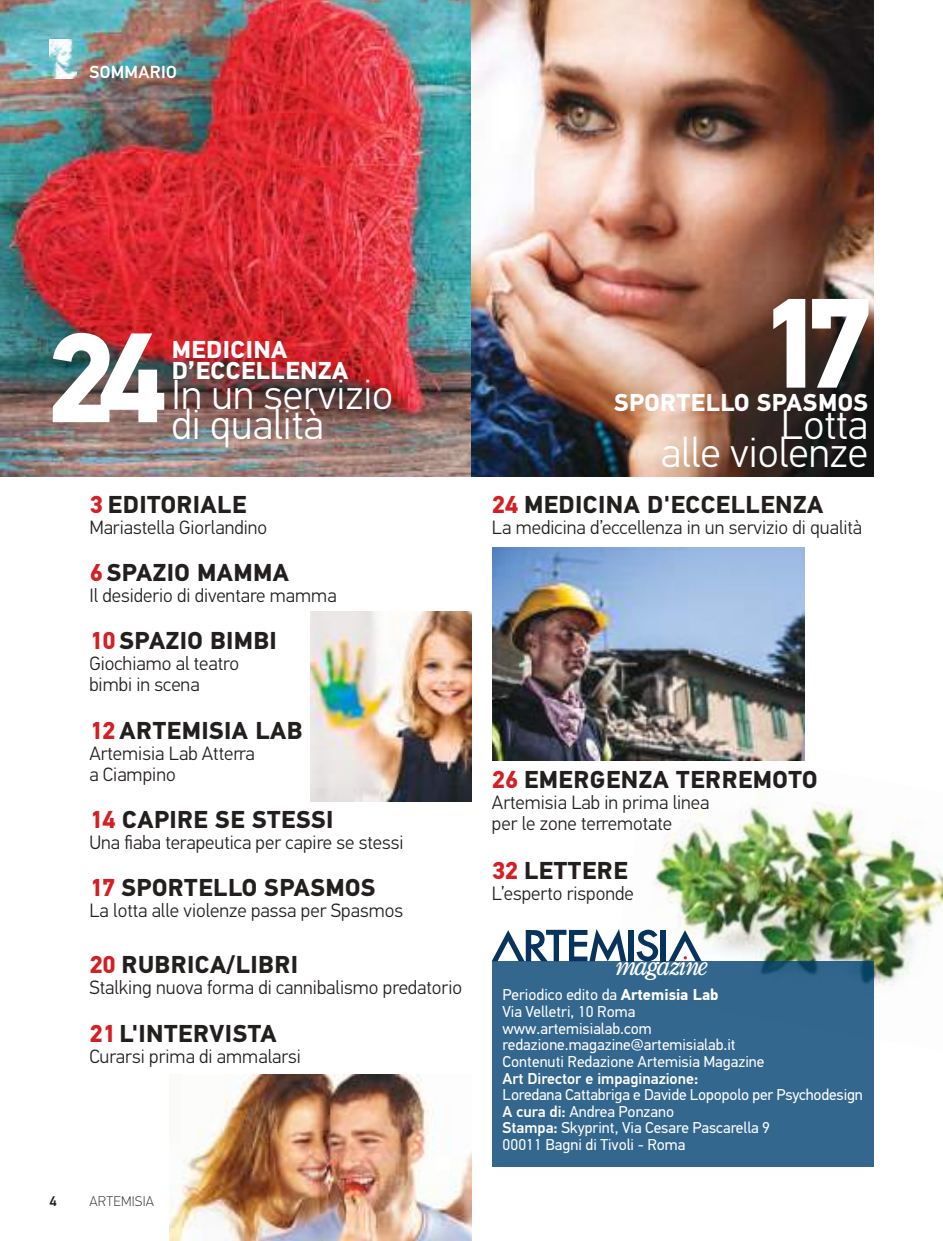
<style>
.page{position:relative;width:943px;height:1241px;background:#fff}
.page>*{position:absolute;margin:0;border:0;box-sizing:border-box;transform-origin:0 0}
.t1{font:700 127.4px "PF Din Text Pro";color:#fff}
.t2{font:300 42px/29.8px "PF Din Text Pro";color:#fff}
.t3{font:italic 25.9px "Century Old Style Std";letter-spacing:-.05em;color:#fff}
.t4{font:700 24.5px "PF Din Text Pro";letter-spacing:.02em;color:#241f1f}
.t5{font:700 24.5px/21px "PF Din Text Pro";letter-spacing:.02em;color:#fff}
.t6{font:300 19.25px/21px "PF Din Text Pro";color:#241f1f}
.t7{font:500 17.5px "PF Din Text Pro";letter-spacing:.02em;color:#fff}
.t8{font:15.75px/16.6px "PF Din Text Pro";color:#fff}
.t9{font:500 15.75px "PF Din Text Pro";color:#fff}
.t10{font:100 14px "PF Din Text Pro";letter-spacing:.02em;color:#241f1f}
.t11{font:500 14px "PF Din Text Pro";color:#241f1f}
.t12{font:italic 8.75px "Century Old Style Std";color:#d41f24}
.s1{color:#d41f24}
.s2{font-weight:700}
.s3{font-weight:500}
</style>
<div class="page">
<img style="left:170px;top:1074px;width:301px;height:166px">
<img style="left:608px;top:738px;width:335px;height:313px">
<img style="left:0;top:0;width:873px;height:476px">
<img style="left:50px;top:40px;width:27px;height:38px">
<div style="left:492px;top:961px;width:381px;height:205px;background:#33678e"></div>
<img style="left:310px;top:611px;width:161px;height:190px">
<div style="left:628px;top:929px;width:6px;height:32px;background:#08335c"></div>
<svg style="left:492px;top:928px;width:134px;height:33px"></svg>
<div style="left:660px;top:929px;width:6px;height:32px;background:#08335c"></div>
<svg style="left:668px;top:930px;width:33px;height:31px"></svg>
<svg style="left:636px;top:928px;width:23px;height:33px"></svg>
<img style="left:492px;top:547px;width:312px;height:213px">
<p class="t7" style="left:89px;top:66px;width:89px">SOMMARIO</p>
<h1 class="t1" style="left:46px;top:333px;width:122px">24</h1>
<p class="t5" style="left:172px;top:342px;width:178px">MEDICINA<br>D’ECCELLENZA</p>
<h2 class="t2" style="left:171px;top:384px;width:223px">In un servizio di qualità</h2>
<p class="t4" style="left:89px;top:495px;width:159px"><span class="s1">3</span> EDITORIALE</p>
<p class="t6" style="left:89px;top:518px;width:179px">Mariastella Giorlandino</p>
<p class="t4" style="left:89px;top:564px;width:201px"><span class="s1">6</span> SPAZIO MAMMA</p>
<p class="t6" style="left:89px;top:586px;width:249px">Il desiderio di diventare mamma</p>
<p class="t4" style="left:89px;top:632px;width:189px"><span class="s1">10</span> SPAZIO BIMBI</p>
<p class="t6" style="left:89px;top:655px;width:151px">Giochiamo al teatro bimbi in scena</p>
<p class="t4" style="left:89px;top:721px;width:215px"><span class="s1">12</span>ARTEMISIA LAB</p>
<p class="t6" style="left:89px;top:744px;width:167px">Artemisia Lab Atterra a Ciampino</p>
<p class="t4" style="left:89px;top:810px;width:245px"><span class="s1">14</span> CAPIRE SE STESSI</p>
<p class="t6" style="left:89px;top:833px;width:316px">Una fiaba terapeutica per capire se stessi</p>
<p class="t4" style="left:89px;top:879px;width:288px"><span class="s1">17</span> SPORTELLO SPASMOS</p>
<p class="t6" style="left:89px;top:901px;width:315px">La lotta alle violenze passa per Spasmos</p>
<p class="t4" style="left:89px;top:956px;width:210px"><span class="s1">20</span> RUBRICA/LIBRI</p>
<p class="t6" style="left:89px;top:978px;width:374px">Stalking nuova forma di cannibalismo predatorio</p>
<p class="t4" style="left:89px;top:1024px;width:189px"><span class="s1">21</span> L'INTERVISTA</p>
<p class="t6" style="left:89px;top:1047px;width:213px">Curarsi prima di ammalarsi</p>
<p class="t11" style="left:50px;top:1196px;width:9px">4</p>
<p class="t10" style="left:89px;top:1196px;width:66px">ARTEMISIA</p>
<h1 class="t1" style="left:754px;top:299px;width:122px">17</h1>
<h2 class="t2" style="left:781px;top:414px;width:89px">Lotta</h2>
<h2 class="t2" style="left:660px;top:442px;width:209px">alle violenze</h2>
<p class="t5" style="left:614px;top:394px;width:255px">SPORTELLO SPASMOS</p>
<p class="t4" style="left:492px;top:495px;width:333px"><span class="s1">24</span> MEDICINA D'ECCELLENZA</p>
<p class="t6" style="left:492px;top:518px;width:372px">La medicina d’eccellenza in un servizio di qualità</p>
<p class="t4" style="left:492px;top:770px;width:327px"><span class="s1">26</span> EMERGENZA TERREMOTO</p>
<p class="t6" style="left:492px;top:793px;width:219px">Artemisia Lab in prima linea per le zone terremotate</p>
<p class="t4" style="left:492px;top:861px;width:137px"><span class="s1">32</span> LETTERE</p>
<p class="t6" style="left:492px;top:884px;width:143px">L’esperto risponde</p>
<h3 class="t3" style="left:615px;top:951px;width:94px">magazine</h3>
<p class="t12" style="left:682px;top:952px;width:7px">•</p>
<p class="t8" style="left:502px;top:987px;width:263px">Periodico edito da <span class="s2">Artemisia Lab<br></span>Via Velletri, 10 Roma www.artemisialab.com redazione.magazine@artemisialab.it<br>Contenuti Redazione Artemisia Magazine</p>
<p class="t9" style="left:502px;top:1072px;width:197px">Art Director e impaginazione:</p>
<p class="t8" style="left:502px;top:1087px;width:362px">Loredana Cattabriga e Davide Lopopolo per Psychodesign <span class="s3">A cura di:</span> Andrea Ponzano<br><span class="s3">Stampa:</span> Skyprint, Via Cesare Pascarella 9<br>00011 Bagni di Tivoli - Roma</p>
</div>
